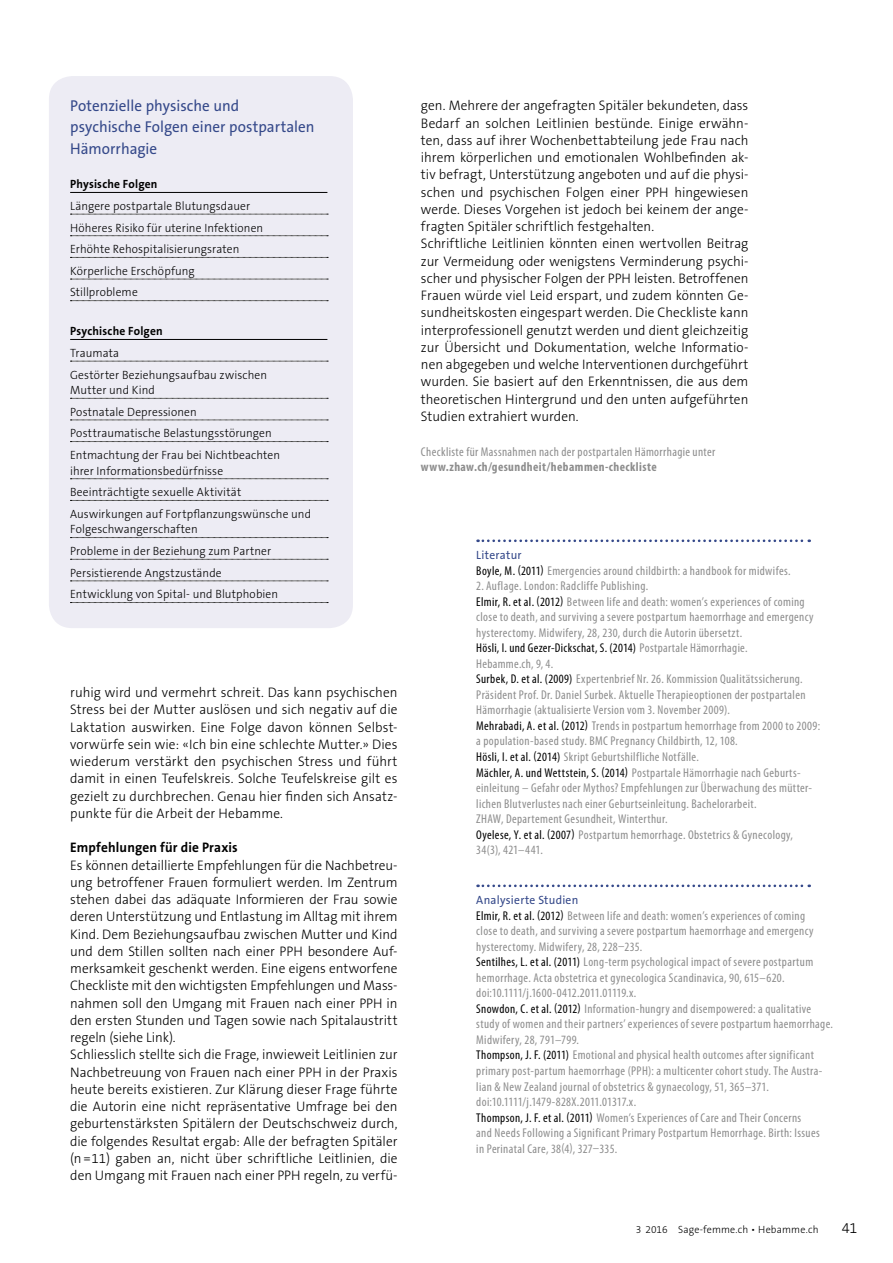
<style>
.page{position:relative;width:893px;height:1263px;background:#fff}
.page>*{position:absolute;margin:0;border:0;box-sizing:border-box;transform-origin:0 0}
.t1{font:15.75px/21.6px "The Sans B5 Plain";color:#35498a;scale:.96 1}
.t2{font:300 15px "The Sans B3";color:#000;scale:.96 1}
.t3{font:300 13.8px/17.2px "The Sans B3";color:#000;scale:.96 1}
.t4{font:700 13.8px "The Sans B7";letter-spacing:.01em;color:#000;scale:.96 1}
.t5{font:condensed 12.75px/15.6px "Myriad Pro";letter-spacing:.03em;color:#8d8d8d}
.t6{font:700 condensed 12.75px "Myriad Pro";letter-spacing:.035em;color:#8d8d8d}
.t7{font:300 12px/21.6px "The Sans B3";letter-spacing:.01em;color:#000;scale:.96 1}
.t8{font:700 12px "The Sans B7";letter-spacing:.02em;color:#000;scale:.96 1}
.t9{font:12px "The Sans B5 Plain";letter-spacing:.025em;color:#35498a;scale:.96 1}
.t10{font:300 10.5px "The Sans B3";letter-spacing:.015em;color:#000;scale:.96 1}
.s1{color:#000}
</style>
<div class="page">
<svg style="left:478px;top:539px;width:332px;height:3px"></svg>
<svg style="left:478px;top:884px;width:332px;height:3px"></svg>
<div style="left:49px;top:76px;width:304px;height:552px;background:#edecf4;border-radius:23px"></div>
<hr style="left:70px;top:339px;width:257px;height:1px;background:#000">
<svg style="left:70px;top:214px;width:258px;height:1px"></svg>
<svg style="left:70px;top:235px;width:258px;height:1px"></svg>
<svg style="left:70px;top:257px;width:258px;height:1px"></svg>
<svg style="left:70px;top:279px;width:258px;height:1px"></svg>
<svg style="left:70px;top:300px;width:258px;height:1px"></svg>
<svg style="left:70px;top:361px;width:258px;height:1px"></svg>
<svg style="left:70px;top:398px;width:258px;height:1px"></svg>
<svg style="left:70px;top:420px;width:258px;height:1px"></svg>
<svg style="left:70px;top:441px;width:258px;height:1px"></svg>
<svg style="left:70px;top:478px;width:258px;height:1px"></svg>
<svg style="left:70px;top:500px;width:258px;height:1px"></svg>
<svg style="left:70px;top:537px;width:258px;height:1px"></svg>
<svg style="left:70px;top:559px;width:258px;height:1px"></svg>
<svg style="left:70px;top:581px;width:258px;height:1px"></svg>
<hr style="left:70px;top:192px;width:257px;height:1px;background:#000">
<svg style="left:70px;top:602px;width:258px;height:1px"></svg>
<p class="t1" style="left:70px;top:95px;width:256px">Potenzielle physische und<br>psychische Folgen einer postpartalen<br>Hämorrhagie</p>
<p class="t8" style="left:70px;top:178px;width:92px">Physische Folgen</p>
<p class="t7" style="left:70px;top:195px;width:203px">Längere postpartale Blutungsdauer<br>Höheres Risiko für uterine Infektionen<br>Erhöhte Rehospitalisierungsraten<br>Körperliche Erschöpfung<br>Stillprobleme</p>
<p class="t8" style="left:70px;top:325px;width:98px">Psychische Folgen</p>
<p class="t7" style="left:70px;top:342px;width:207px">Traumata<br>Gestörter Beziehungsaufbau zwischen</p>
<p class="t7" style="left:70px;top:380px;width:220px">Mutter und Kind<br>Postnatale Depressionen<br>Posttraumatische Belastungsstörungen<br>Entmachtung der Frau bei Nichtbeachten</p>
<p class="t7" style="left:70px;top:460px;width:253px">ihrer Informationsbedürfnisse<br>Beeinträchtigte sexuelle Aktivität<br>Auswirkungen auf Fortpflanzungswünsche und</p>
<p class="t7" style="left:70px;top:519px;width:218px">Folgeschwangerschaften<br>Probleme in der Beziehung zum Partner Persistierende Angstzustände Entwicklung von Spital- und Blutphobien</p>
<p class="t3" style="left:70px;top:684px;width:343px;text-align:justify">ruhig wird und vermehrt schreit. Das kann psychischen Stress bei der Mutter auslösen und sich negativ auf die Laktation auswirken. Eine Folge davon können Selbst&shy;vorwürfe sein wie: «Ich bin eine schlechte Mutter.» Dies wiederum verstärkt den psychischen Stress und führt damit in einen Teufelskreis. Solche Teufelskreise gilt es gezielt zu durchbrechen. Genau hier finden sich Ansatz&shy;punkte für die Arbeit der Hebamme.</p>
<p class="t4" style="left:70px;top:840px;width:176px">Empfehlungen für die Praxis</p>
<p class="t3" style="left:70px;top:857px;width:343px">Es können detaillierte Empfehlungen für die Nachbetreu&shy;ung betroffener Frauen formuliert werden. Im Zentrum stehen dabei das adäquate Informieren der Frau sowie deren Unterstützung und Entlastung im Alltag mit ihrem Kind. Dem Beziehungsaufbau zwischen Mutter und Kind und dem Stillen sollten nach einer PPH besondere Auf&shy;merksamkeit geschenkt werden. Eine eigens entworfene Checkliste mit den wichtigsten Empfehlungen und Mass&shy;nahmen soll den Umgang mit Frauen nach einer PPH in den ersten Stunden und Tagen sowie nach Spitalaustritt regeln (siehe Link).<br>Schliesslich stellte sich die Frage, inwieweit Leitlinien zur Nachbetreuung von Frauen nach einer PPH in der Praxis heute bereits existieren. Zur Klärung dieser Frage führte die Autorin eine nicht repräsentative Umfrage bei den geburtenstärksten Spitälern der Deutschschweiz durch, die folgendes Resultat ergab: Alle der befragten Spitäler (n =11) gaben an, nicht über schriftliche Leitlinien, die den Umgang mit Frauen nach einer PPH regeln, zu verfü-</p>
<p class="t3" style="left:421px;top:98px;width:343px">gen. Mehrere der angefragten Spitäler bekundeten, dass Bedarf an solchen Leitlinien bestünde. Einige erwähn&shy;ten, dass auf ihrer Wochenbettabteilung jede Frau nach ihrem körperlichen und emotionalen Wohlbefinden ak&shy;tiv befragt, Unterstützung angeboten und auf die physi&shy;schen und psychischen Folgen einer PPH hingewiesen werde. Dieses Vorgehen ist jedoch bei keinem der ange&shy;fragten Spitäler schriftlich festgehalten.<br>Schriftliche Leitlinien könnten einen wertvollen Beitrag zur Vermeidung oder wenigstens Verminderung psychi&shy;scher und physischer Folgen der PPH leisten. Betroffenen Frauen würde viel Leid erspart, und zudem könnten Ge&shy;sundheitskosten eingespart werden. Die Checkliste kann interprofessionell genutzt werden und dient gleichzeitig zur Übersicht und Dokumentation, welche Informatio&shy;nen abgegeben und welche Interventionen durchgeführt wurden. Sie basiert auf den Erkenntnissen, die aus dem theoretischen Hintergrund und den unten aufgeführten Studien extrahiert wurden.</p>
<p class="t5" style="left:421px;top:443px;width:296px">Checkliste für Massnahmen nach der postpartalen Hämorrhagie unter</p>
<p class="t6" style="left:421px;top:459px;width:237px">www.zhaw.ch/gesundheit/hebammen-checkliste</p>
<p class="t9" style="left:476px;top:549px;width:49px">Literatur</p>
<p class="t5" style="left:476px;top:562px;width:316px"><span class="s1">Boyle, M. (2011)</span> Emergencies around childbirth: a handbook for midwifes.</p>
<p class="t5" style="left:476px;top:578px;width:345px">2. Auflage. London: Radcliffe Publishing.<br><span class="s1">Elmir, R.et al. (2012)</span> Between life and death: women’s experiences of coming close to death, and surviving a severe postpartum haemorrhage and emergency hysterectomy. Midwifery, 28, 230, durch die Autorin übersetzt.<br><span class="s1">Hösli, I. und Gezer-Dickschat, S. (2014)</span> Postpartale Hämorrhagie.<br>Hebamme.ch, 9, 4.<br><span class="s1">Surbek, D. et al. (2009)</span> Expertenbrief Nr. 26. Kommission Qualitätssicherung.<br>Präsident Prof. Dr. Daniel Surbek. Aktuelle Therapieoptionen der postpartalen Hämorrhagie (aktualisierte Version vom 3. November 2009).<br><span class="s1">Mehrabadi, A. et al. (2012)</span> Trends in postpartum hemorrhage from 2000 to 2009: a population-based study. BMC Pregnancy Childbirth, 12,108.<br><span class="s1">Hösli, I. et al. (2014)</span> Skript Geburtshilfliche Notfälle.<br><span class="s1">Mächler, A. und Wettstein, S. (2014)</span> Postpartale Hämorrhagie nach Geburts&shy;einleitung – Gefahr oder Mythos? Empfehlungen zur Überwachung des mütter&shy;lichen Blutverlustes nach einer Geburtseinleitung. Bachelorarbeit.<br>ZHAW, Departement Gesundheit, Winterthur.<br><span class="s1">Oyelese, Y. et al. (2007)</span> Postpartum hemorrhage. Obstetrics &amp; Gynecology, 34(3), 421–441.</p>
<p class="t9" style="left:476px;top:894px;width:108px">Analysierte Studien</p>
<p class="t5" style="left:476px;top:907px;width:358px"><span class="s1">Elmir, R. et al. (2012)</span> Between life and death: women’s experiences of coming<br>close to death, and surviving a severe postpartum haemorrhage and emergency hysterectomy. Midwifery, 28, 228–235.<br><span class="s1">Sentilhes, L. et al. (2011)</span> Long-term psychological impact of severe postpartum hemorrhage. Acta obstetrica et gynecologica Scandinavica, 90, 615–620. doi:10.1111/j.1600-0412.2011.01119.x.<br><span class="s1">Snowdon, C. et al. (2012)</span> Information-hungry and disempowered: a qualitative study of women and their partners’experiences of severe postpartum haemorrhage.<br>Midwifery, 28, 791–799.<br><span class="s1">Thompson, J. F. (2011)</span> Emotional and physical health outcomes after significant primary post-partum haemorrhage (PPH): a multicenter cohort study. The Austra&shy;lian &amp; New Zealand journal of obstetrics &amp; gynaecology, 51, 365–371. doi:10.1111/j.1479-828X.2011.01317.x.<br><span class="s1">Thompson, J. F. et al. (2011)</span> Women’s Experiences of Care and Their Concerns<br>and Needs Following a Significant Primary Postpartum Hemorrhage. Birth: Issues<br>in Perinatal Care, 38(4), 327–335.</p>
<p class="t10" style="left:636px;top:1224px;width:192px">3 2016 Sage-femme.ch • Hebamme.ch</p>
<p class="t2" style="left:842px;top:1220px;width:18px">41</p>
</div>
